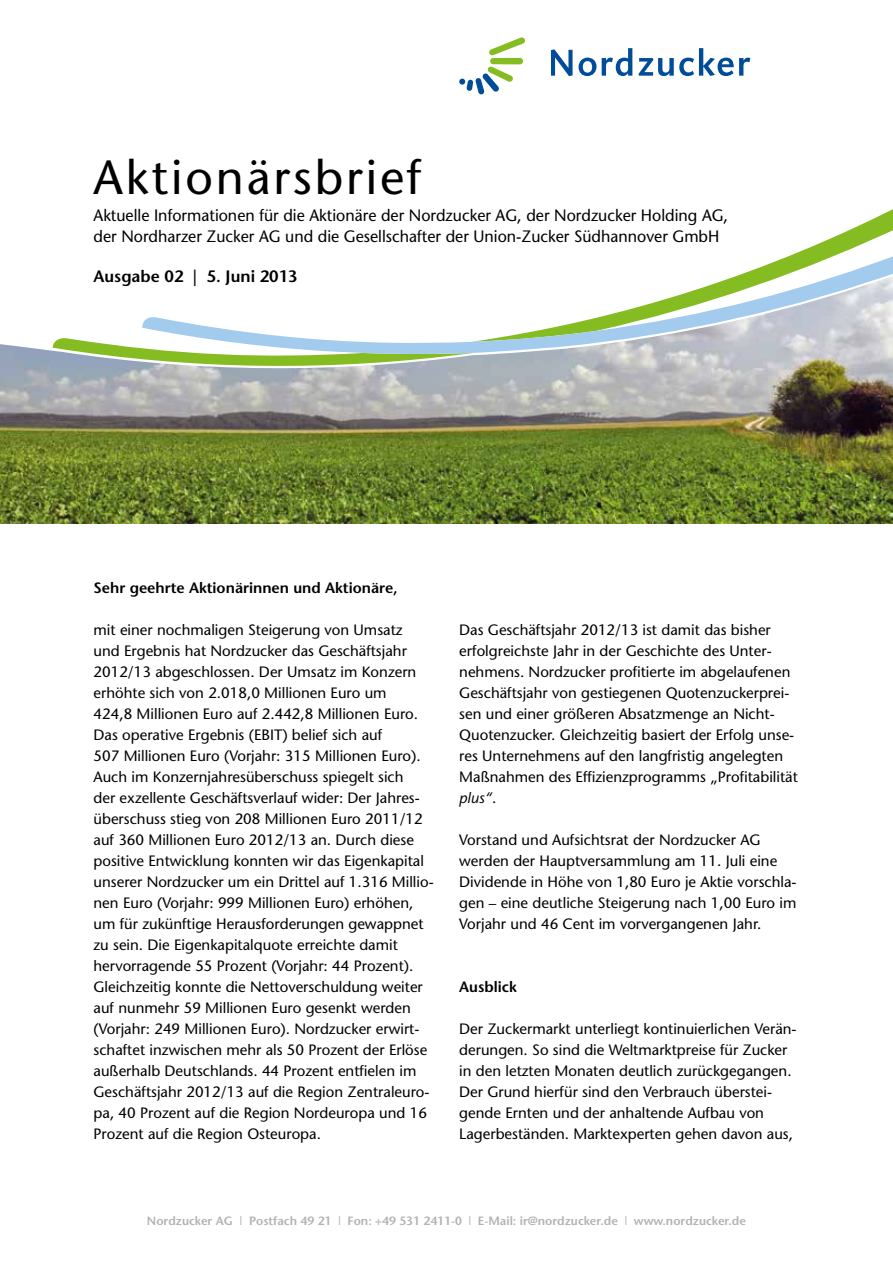
<style>
.page{position:relative;width:893px;height:1263px;background:#fff}
.page>*{position:absolute;margin:0;border:0;box-sizing:border-box;transform-origin:0 0}
.t1{font:500 48px "Stone Sans Std";letter-spacing:.06em;color:#000}
.t2{font:500 16.5px/20.2px "Stone Sans Std";color:#000}
.t3{font:600 16.5px "Stone Sans Std";color:#000}
.t4{font:500 15px/21px "Stone Sans Std";color:#000}
.t5{font:600 15px "Stone Sans Std";color:#000}
.t6{font:600 12px "Stone Sans Std";color:#b1b2b3}
.s1{font-style:italic}
.s2{font-weight:500}
</style>
<div class="page">
<img style="left:0;top:368px;width:893px;height:156px">
<svg style="left:0;top:48px;width:893px;height:320px"></svg>
<svg style="left:53px;top:337px;width:420px;height:31px"></svg>
<svg style="left:472px;top:202px;width:421px;height:49px"></svg>
<svg style="left:142px;top:251px;width:751px;height:103px"></svg>
<svg style="left:551px;top:49px;width:22px;height:27px"></svg>
<svg style="left:579px;top:58px;width:17px;height:18px"></svg>
<svg style="left:602px;top:48px;width:30px;height:28px"></svg>
<svg style="left:638px;top:48px;width:112px;height:28px"></svg>
<div style="left:490px;top:58px;width:33px;height:6px;background:#85bc22;border-radius:3px"></div>
<svg style="left:459px;top:66px;width:54px;height:29px"></svg>
<svg style="left:489px;top:37px;width:36px;height:19px"></svg>
<h1 class="t1" style="left:94px;top:149px;width:329px">Aktionärsbrief</h1>
<p class="t2" style="left:94px;top:206px;width:636px">Aktuelle Informationen für die Aktionäre der Nordzucker AG, der Nordzucker Holding AG, der Nordharzer Zucker AG und die Gesellschafter der Union-Zucker Südhannover GmbH</p>
<p class="t3" style="left:94px;top:266px;width:206px">Ausgabe 02 | 5. Juni 2013</p>
<p class="t5" style="left:94px;top:578px;width:306px">Sehr geehrte Aktionärinnen und Aktionäre,</p>
<p class="t4" style="left:94px;top:619px;width:342px">mit einer nochmaligen Steigerung von Umsatz<br>und Ergebnis hat Nordzucker das Geschäftsjahr 2012/13 abgeschlossen. Der Umsatz im Konzern erhöhte sich von 2.018,0 Millionen Euro um<br>424,8 Millionen Euro auf 2.442,8 Millionen Euro.<br>Das operative Ergebnis (EBIT) belief sich auf<br>507 Millionen Euro (Vorjahr: 315 Millionen Euro).<br>Auch im Konzernjahresüberschuss spiegelt sich<br>der exzellente Geschäftsverlauf wider: Der Jahres&shy;überschuss stieg von 208 Millionen Euro 2011/12 auf 360 Millionen Euro 2012/13 an. Durch diese positive Entwicklung konnten wir das Eigenkapital unserer Nordzucker um ein Drittel auf 1.316 Millio&shy;nen Euro (Vorjahr: 999 Millionen Euro) erhöhen, um für zukünftige Herausforderungen gewappnet zu sein. Die Eigenkapitalquote erreichte damit hervorragende 55 Prozent (Vorjahr: 44 Prozent).<br>Gleichzeitig konnte die Nettoverschuldung weiter auf nunmehr 59 Millionen Euro gesenkt werden (Vorjahr: 249 Millionen Euro). Nordzucker erwirt&shy;schaftet inzwischen mehr als 50 Prozent der Erlöse außerhalb Deutschlands. 44 Prozent entfielen im Geschäftsjahr 2012/13 auf die Region Zentraleuro&shy;pa, 40 Prozent auf die Region Nordeuropa und 16<br>Prozent auf die Region Osteuropa.</p>
<p class="t4" style="left:459px;top:619px;width:340px">Das Geschäftsjahr 2012/13 ist damit das bisher erfolgreichste Jahr in der Geschichte des Unter&shy;nehmens. Nordzucker profitierte im abgelaufenen Geschäftsjahr von gestiegenen Quotenzuckerprei&shy;sen und einer größeren Absatzmenge an Nicht-Quotenzucker. Gleichzeitig basiert der Erfolg unse&shy;res Unternehmens auf den langfristig angelegten Maßnahmen des Effizienzprogramms „Profitabilität <span class="s1">plus“</span>.</p>
<p class="t4" style="left:459px;top:829px;width:339px">Vorstand und Aufsichtsrat der Nordzucker AG werden der Hauptversammlung am 11. Juli eine Dividende in Höhe von 1,80 Euro je Aktie vorschla&shy;gen – eine deutliche Steigerung nach 1,00 Euro im Vorjahr und 46 Cent im vorvergangenen Jahr.</p>
<p class="t5" style="left:459px;top:977px;width:59px">Ausblick</p>
<p class="t4" style="left:459px;top:1018px;width:339px">Der Zuckermarkt unterliegt kontinuierlichen Verän&shy;derungen. So sind die Weltmarktpreise für Zucker in den letzten Monaten deutlich zurückgegangen.<br>Der Grund hierfür sind den Verbrauch überstei&shy;gende Ernten und der anhaltende Aufbau von Lagerbeständen. Marktexperten gehen davon aus,</p>
<p class="t6" style="left:147px;top:1213px;width:601px">Nordzucker AG <span class="s2">l</span> Postfach 49 21 <span class="s2">l</span> Fon: +49 531 2411-0 <span class="s2">l</span> E-Mail: ir@nordzucker.de <span class="s2">l</span> www.nordzucker.de</p>
</div>
